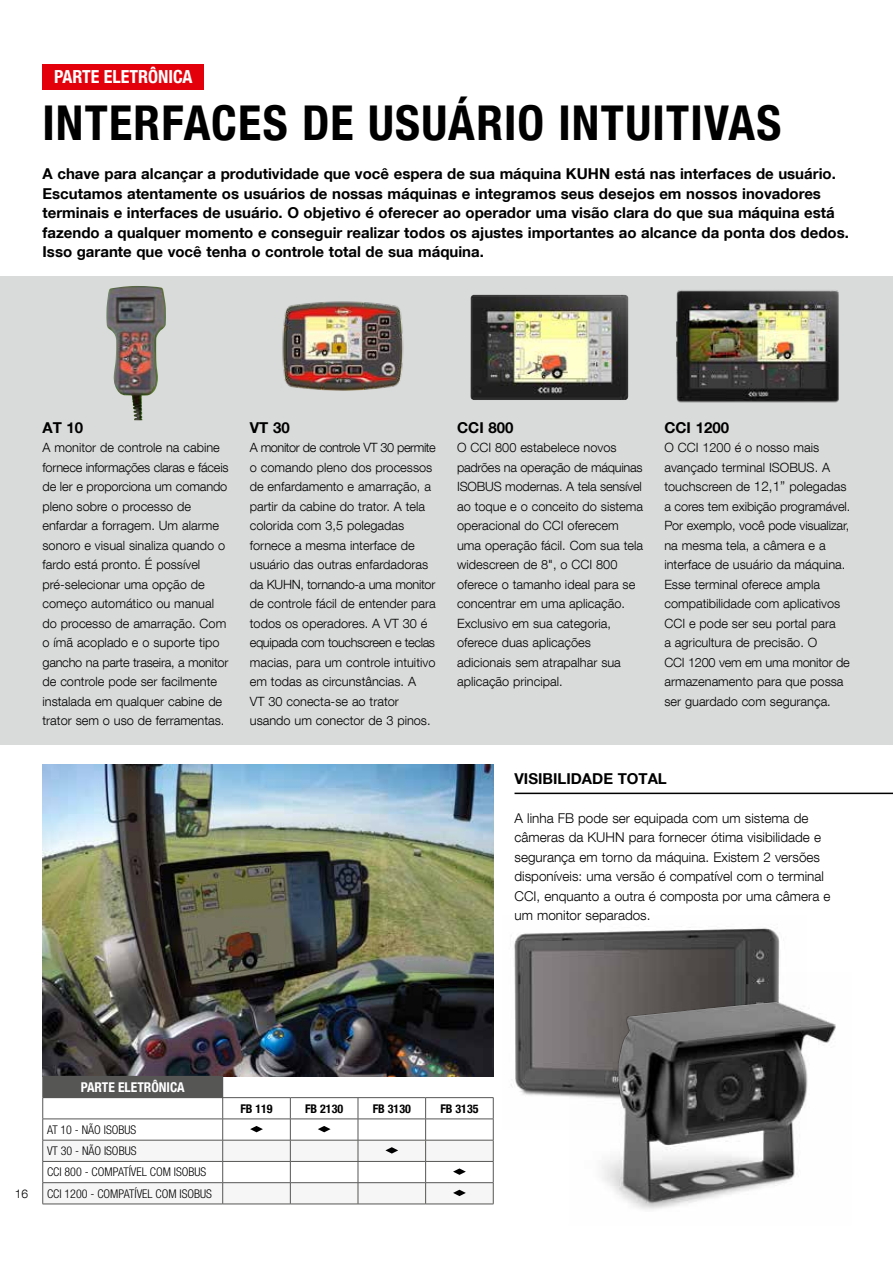
<style>
.page{position:relative;width:893px;height:1263px;background:#fff}
.page>*{position:absolute;margin:0;border:0;box-sizing:border-box;transform-origin:0 0}
.t1{font:700 condensed 48px "Helvetica Neue LT Com";letter-spacing:.025em;color:#000}
.t2{font:700 condensed 18px "Helvetica Neue LT Com";color:#fff}
.t3{font:700 15px/19.5px "Helvetica Neue LT Com";color:#000}
.t4{font:300 13.5px/19.5px "Helvetica Neue LT Com";color:#000}
.t5{font:700 condensed 13.5px "Helvetica Neue LT Com";color:#fff}
.t6{font:300 12.75px/19.5px "Helvetica Neue LT Com";color:#000}
.t7{font:300 condensed 12px/21.3px "Helvetica Neue LT Com";color:#000}
.t8{font:700 condensed 12px "Helvetica Neue LT Com";color:#000}
.t9{font:300 12px "Helvetica Neue LT Com";color:#000}
.s1{font-size:13.5px}
</style>
<div class="page">
<div style="left:0;top:277px;width:893px;height:468px;background:#d9dada"></div>
<img style="left:43px;top:764px;width:450px;height:312px">
<img style="left:282px;top:301px;width:122px;height:89px">
<img style="left:676px;top:290px;width:163px;height:113px">
<img style="left:106px;top:286px;width:60px;height:134px">
<img style="left:470px;top:295px;width:158px;height:105px">
<img style="left:511px;top:928px;width:269px;height:169px">
<img style="left:569px;top:972px;width:211px;height:238px">
<img style="left:618px;top:1002px;width:218px;height:200px">
<hr style="left:43px;top:1204px;width:180px;height:1px;background:#565655">
<hr style="left:223px;top:1204px;width:67px;height:1px;background:#565655">
<hr style="left:290px;top:1204px;width:68px;height:1px;background:#565655">
<hr style="left:358px;top:1204px;width:68px;height:1px;background:#565655">
<hr style="left:426px;top:1204px;width:67px;height:1px;background:#565655">
<svg style="left:42px;top:1076px;width:452px;height:128px"></svg>
<hr style="left:514px;top:793px;width:379px;height:1px;background:#000">
<div style="left:43px;top:64px;width:161px;height:25px;background:#e3000b"></div>
<h2 class="t2" style="left:54px;top:66px;width:140px">PARTE ELETRÔNICA</h2>
<h1 class="t1" style="left:43px;top:94px;width:740px">INTERFACES DE USUÁRIO INTUITIVAS</h1>
<p class="t3" style="left:43px;top:163px;width:808px">A chave para alcançar a produtividade que você espera de sua máquina KUHN está nas interfaces de usuário.<br>Escutamos atentamente os usuários de nossas máquinas e integramos seus desejos em nossos inovadores terminais e interfaces de usuário. O objetivo é oferecer ao operador uma visão clara do que sua máquina está fazendo a qualquer momento e conseguir realizar todos os ajustes importantes ao alcance da ponta dos dedos.<br>Isso garante que você tenha o controle total de sua máquina.</p>
<p class="t3" style="left:43px;top:417px;width:42px">AT 10</p>
<p class="t6" style="left:43px;top:437px;width:188px">A monitor de controle na cabine fornece informações claras e fáceis de ler e proporciona um comando pleno sobre o processo de enfardar a forragem. Um alarme sonoro e visual sinaliza quando o fardo está pronto. É possível pré-selecionar uma opção de começo automático ou manual do processo de amarração. Com o ímã acoplado e o suporte tipo gancho na parte traseira, a monitor de controle pode ser facilmente instalada em qualquer cabine de trator sem o uso de ferramentas.</p>
<p class="t3" style="left:250px;top:417px;width:41px">VT 30</p>
<p class="t6" style="left:250px;top:437px;width:188px">A monitor de controle VT 30 permite o comando pleno dos processos de enfardamento e amarração, a partir da cabine do trator. A tela colorida com 3,5 polegadas fornece a mesma interface de usuário das outras enfardadoras da KUHN, tornando-a uma monitor de controle fácil de entender para todos os operadores. A VT 30 é equipada com touchscreen e teclas macias, para um controle intuitivo em todas as circunstâncias. A<br>VT 30 conecta-se ao trator usando um conector de 3 pinos.</p>
<p class="t3" style="left:457px;top:417px;width:58px">CCI 800</p>
<p class="t6" style="left:457px;top:437px;width:188px">O CCI 800 estabelece novos padrões na operação de máquinas<br>ISOBUS modernas. A tela sensível ao toque e o conceito do sistema operacional do CCI oferecem uma operação fácil. Com sua tela widescreen de 8", o CCI 800 oferece o tamanho ideal para se concentrar em uma aplicação.<br>Exclusivo em sua categoria, oferece duas aplicações adicionais sem atrapalhar sua aplicação principal.</p>
<p class="t3" style="left:664px;top:417px;width:66px">CCI 1200</p>
<p class="t6" style="left:664px;top:437px;width:188px">O CCI 1200 é o nosso mais avançado terminal ISOBUS. A touchscreen de <span class="s1">12,1”</span> polegadas a cores tem exibição programável.<br>Por exemplo, você pode visualizar, na mesma tela, a câmera e a interface de usuário da máquina.<br>Esse terminal oferece ampla compatibilidade com aplicativos<br>CCI e pode ser seu portal para<br>a agricultura de precisão. O<br>CCI 1200 vem em uma monitor de armazenamento para que possa ser guardado com segurança.</p>
<p class="t3" style="left:514px;top:768px;width:154px">VISIBILIDADE TOTAL</p>
<p class="t4" style="left:514px;top:808px;width:318px">A linha FB pode ser equipada com um sistema de câmeras da KUHN para fornecer ótima visibilidade e segurança em torno da máquina. Existem 2 versões disponíveis: uma versão é compatível com o terminal CCI, enquanto a outra é composta por uma câmera e um monitor separados.</p>
<p class="t9" style="left:15px;top:1186px;width:15px">16</p>
<p class="t5" style="left:81px;top:1079px;width:105px">PARTE ELETRÔNICA</p>
<p class="t7" style="left:47px;top:1119px;width:166px">AT 10 - NÃO ISOBUS<br>VT 30 - NÃO ISOBUS<br>CCI 800 - COMPATÍVEL COM ISOBUS<br>CCI 1200 - COMPATÍVEL COM ISOBUS</p>
<p class="t8" style="left:240px;top:1101px;width:34px">FB 119</p>
<p class="t8" style="left:305px;top:1101px;width:40px">FB 2130</p>
<p class="t8" style="left:373px;top:1101px;width:40px">FB 3130</p>
<p class="t8" style="left:440px;top:1101px;width:40px">FB 3135</p>
</div>
